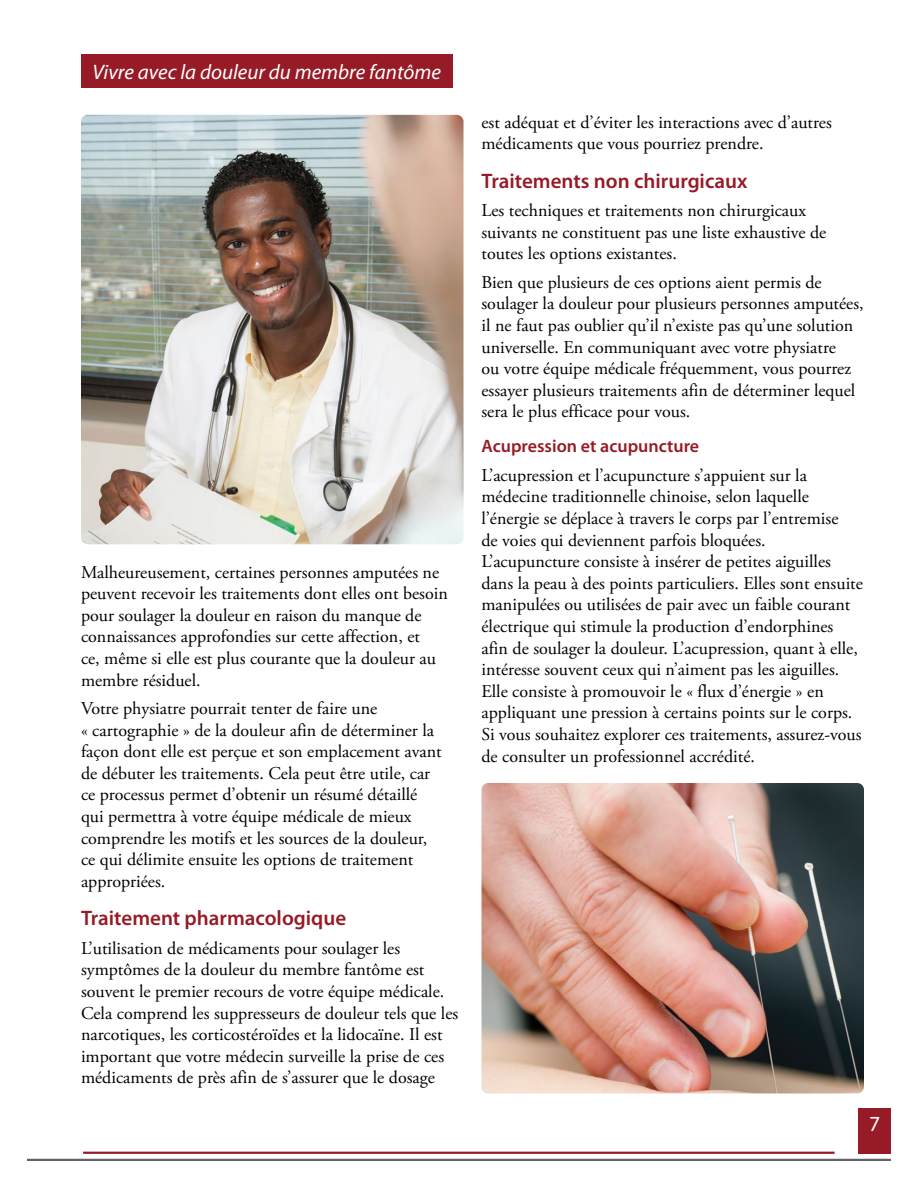
<style>
.page{position:relative;width:918px;height:1188px;background:#fff}
.page>*{position:absolute;margin:0;border:0;box-sizing:border-box;transform-origin:0 0}
.t1{font:21.6px "Myriad Pro";color:#fff}
.t2{font:600 21px "Myriad Pro";color:#961b27}
.t3{font:italic 21px "Myriad Pro";color:#fff}
.t4{font:18px/21.6px "Adobe Garamond Pro";color:#000}
.t5{font:600 18px "Myriad Pro";color:#961b27}
</style>
<div class="page">
<div style="left:81px;top:54px;width:372px;height:33px;background:#961b27"></div>
<div style="left:859px;top:1108px;width:32px;height:46px;background:#961b27"></div>
<hr style="left:27px;top:1159px;width:864px;height:2px;background:#636466">
<hr style="left:83px;top:1152px;width:752px;height:2px;background:#961b27">
<img style="left:81px;top:115px;width:383px;height:429px">
<img style="left:482px;top:783px;width:382px;height:311px">
<p class="t3" style="left:92px;top:59px;width:350px">Vivre avec la douleur du membre fantôme</p>
<p class="t4" style="left:81px;top:562px;width:368px">Malheureusement, certaines personnes amputées ne peuvent recevoir les traitements dont elles ont besoin pour soulager la douleur en raison du manque de connaissances approfondies sur cette affection, et<br>ce, même si elle est plus courante que la douleur au membre résiduel.</p>
<p class="t4" style="left:81px;top:698px;width:362px">Votre physiatre pourrait tenter de faire une<br>« cartographie » de la douleur afin de déterminer la façon dont elle est perçue et son emplacement avant de débuter les traitements. Cela peut être utile, car ce processus permet d’obtenir un résumé détaillé qui permettra à votre équipe médicale de mieux comprendre les motifs et les sources de la douleur, ce qui délimite ensuite les options de traitement appropriées.</p>
<p class="t2" style="left:81px;top:905px;width:267px">Traitement pharmacologique</p>
<p class="t4" style="left:81px;top:938px;width:379px">L’utilisation de médicaments pour soulager les symptômes de la douleur du membre fantôme est souvent le premier recours de votre équipe médicale.<br>Cela comprend les suppresseurs de douleur tels que les narcotiques, les corticostéroïdes et la lidocaïne. Il est important que votre médecin surveille la prise de ces médicaments de près afin de s’assurer que le dosage</p>
<p class="t4" style="left:482px;top:112px;width:352px">est adéquat et d’éviter les interactions avec d’autres médicaments que vous pourriez prendre.</p>
<p class="t2" style="left:482px;top:167px;width:267px">Traitements non chirurgicaux</p>
<p class="t4" style="left:482px;top:200px;width:346px">Les techniques et traitements non chirurgicaux suivants ne constituent pas une liste exhaustive de toutes les options existantes.</p>
<p class="t4" style="left:482px;top:272px;width:384px">Bien que plusieurs de ces options aient permis de soulager la douleur pour plusieurs personnes amputées, il ne faut pas oublier qu’il n’existe pas qu’une solution universelle. En communiquant avec votre physiatre<br>ou votre équipe médicale fréquemment, vous pourrez essayer plusieurs traitements afin de déterminer lequel sera le plus efficace pour vous.</p>
<p class="t5" style="left:482px;top:435px;width:219px">Acupression et acupuncture</p>
<p class="t4" style="left:482px;top:465px;width:383px">L’acupression et l’acupuncture s’appuient sur la médecine traditionnelle chinoise, selon laquelle l’énergie se déplace à travers le corps par l’entremise<br>de voies qui deviennent parfois bloquées.<br>L’acupuncture consiste à insérer de petites aiguilles dans la peau à des points particuliers. Elles sont ensuite manipulées ou utilisées de pair avec un faible courant électrique qui stimule la production d’endorphines afin de soulager la douleur. L’acupression, quant à elle, intéresse souvent ceux qui n’aiment pas les aiguilles.<br>Elle consiste à promouvoir le « flux d’énergie » en appliquant une pression à certains points sur le corps.<br>Si vous souhaitez explorer ces traitements, assurez-vous de consulter un professionnel accrédité.</p>
<p class="t1" style="left:869px;top:1110px;width:13px">7</p>
</div>
